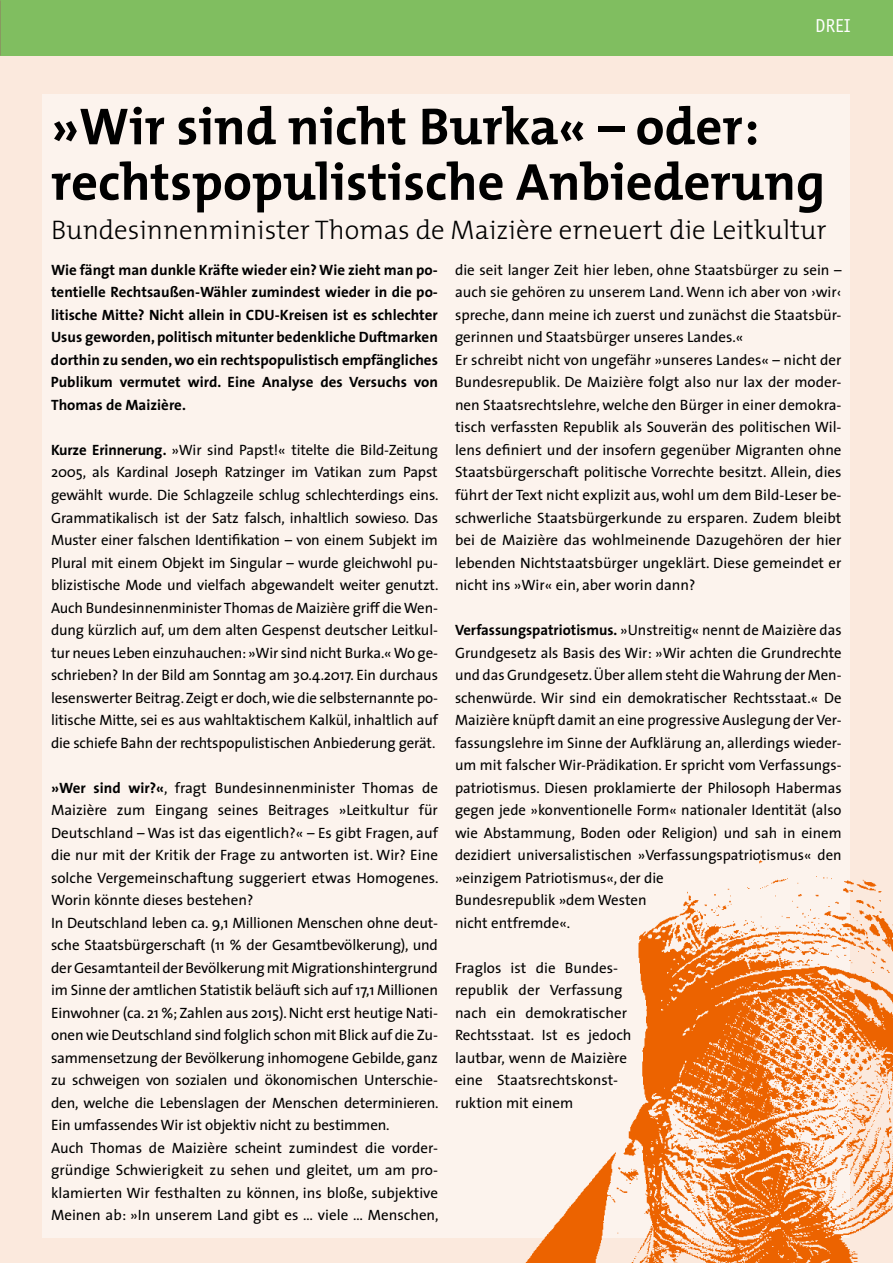
<style>
.page{position:relative;width:893px;height:1263px;background:#fff}
.page>*{position:absolute;margin:0;border:0;box-sizing:border-box;transform-origin:0 0}
.t1{font:700 52.5px/55.5px "The Mix";color:#000}
.t2{font:300 27px "The Mix";color:#000}
.t3{font:18.75px "Officina Sans ITC Pro";color:#fff}
.t4{font:15px/22.5px "The Sans";color:#000}
.t5{font:700 15px/22.5px "The Sans";color:#000;text-align:justify}
.s1{font-weight:700}
</style>
<div class="page">
<div style="left:0;top:27px;width:893px;height:1236px;background:#fbe9dd"></div>
<div style="left:0;top:0;width:893px;height:55px;background:#80be60"></div>
<div style="left:43px;top:94px;width:807px;height:1143px;background:#fcf3ed"></div>
<img style="left:497px;top:860px;width:396px;height:403px">
<p class="t3" style="left:815px;top:15px;width:37px">DREI</p>
<h1 class="t1" style="left:51px;top:97px;width:776px">»Wir sind nicht Burka« – oder: rechtspopulistische Anbiederung</h1>
<h2 class="t2" style="left:51px;top:207px;width:777px">Bundesinnenminister Thomas de Maizière erneuert die Leitkultur</h2>
<p class="t5" style="left:51px;top:258px;width:388px">Wie fängt man dunkle Kräfte wieder ein? Wie zieht man po&shy;tentielle Rechtsaußen-Wähler zumindest wieder in die po&shy;litische Mitte? Nicht allein in CDU-Kreisen ist es schlechter Usus geworden,politisch mitunter bedenkliche Duftmarken dorthin zu senden,wo ein rechtspopulistisch empfängliches Publikum vermutet wird. Eine Analyse des Versuchs von Thomas de Maizière.</p>
<p class="t4" style="left:51px;top:438px;width:389px;text-align:justify"><span class="s1">Kurze Erinnerung.</span> »Wir sind Papst!« titelte die Bild-Zeitung 2005, als Kardinal Joseph Ratzinger im Vatikan zum Papst gewählt wurde. Die Schlagzeile schlug schlechterdings eins.<br>Grammatikalisch ist der Satz falsch, inhaltlich sowieso. Das Muster einer falschen Identifikation – von einem Subjekt im Plural mit einem Objekt im Singular – wurde gleichwohl pu&shy;blizistische Mode und vielfach abgewandelt weiter genutzt.<br>Auch Bundesinnenminister Thomas de Maizière griff die Wen&shy;dung kürzlich auf, um dem alten Gespenst deutscher Leitkul&shy;tur neues Leben einzuhauchen: »Wir sind nicht Burka.« Wo ge&shy;schrieben? In der Bild am Sonntag am 30.4.2017. Ein durchaus lesenswerter Beitrag. Zeigt er doch, wie die selbsternannte po&shy;litische Mitte, sei es aus wahltaktischem Kalkül, inhaltlich auf die schiefe Bahn der rechtspopulistischen Anbiederung gerät.</p>
<p class="t4" style="left:51px;top:776px;width:389px"><span class="s1">»Wer sind wir?«</span>, fragt Bundesinnenminister Thomas de Maizière zum Eingang seines Beitrages »Leitkultur für Deutschland – Was ist das eigentlich?« – Es gibt Fragen, auf die nur mit der Kritik der Frage zu antworten ist. Wir? Eine solche Vergemeinschaftung suggeriert etwas Homogenes.<br>Worin könnte dieses bestehen?<br>In Deutschland leben ca. 9,1 Millionen Menschen ohne deut&shy;sche Staatsbürgerschaft (11 % der Gesamtbevölkerung), und der Gesamtanteil der Bevölkerung mit Migrationshintergrund im Sinne der amtlichen Statistik beläuft sich auf 17,1 Millionen Einwohner (ca. 21 %; Zahlen aus 2015). Nicht erst heutige Nati&shy;onen wie Deutschland sind folglich schon mit Blick auf die Zu&shy;sammensetzung der Bevölkerung inhomogene Gebilde, ganz zu schweigen von sozialen und ökonomischen Unterschie&shy;den, welche die Lebenslagen der Menschen determinieren.<br>Ein umfassendes Wir ist objektiv nicht zu bestimmen.<br>Auch Thomas de Maizière scheint zumindest die vorder&shy;gründige Schwierigkeit zu sehen und gleitet, um am pro&shy;klamierten Wir festhalten zu können, ins bloße, subjektive Meinen ab: »In unserem Land gibt es … viele … Menschen,</p>
<p class="t4" style="left:455px;top:258px;width:388px">die seit langer Zeit hier leben, ohne Staatsbürger zu sein – auch sie gehören zu unserem Land. Wenn ich aber von ›wir‹ spreche, dann meine ich zuerst und zunächst die Staatsbür&shy;gerinnen und Staatsbürger unseres Landes.«<br>Er schreibt nicht von ungefähr »unseres Landes« – nicht der Bundesrepublik. De Maizière folgt also nur lax der moder&shy;nen Staatsrechtslehre, welche den Bürger in einer demokra&shy;tisch verfassten Republik als Souverän des politischen Wil&shy;lens definiert und der insofern gegenüber Migranten ohne Staatsbürgerschaft politische Vorrechte besitzt. Allein, dies führt der Text nicht explizit aus, wohl um dem Bild-Leser be&shy;schwerliche Staatsbürgerkunde zu ersparen. Zudem bleibt bei de Maizière das wohlmeinende Dazugehören der hier lebenden Nichtstaatsbürger ungeklärt. Diese gemeindet er nicht ins »Wir« ein, aber worin dann?</p>
<p class="t4" style="left:455px;top:618px;width:388px"><span class="s1">Verfassungspatriotismus.</span> »Unstreitig« nennt de Maizière das Grundgesetz als Basis des Wir: »Wir achten die Grundrechte und das Grundgesetz. Über allem steht die Wahrung der Men&shy;schenwürde. Wir sind ein demokratischer Rechtsstaat.« De Maizière knüpft damit an eine progressive Auslegung der Ver&shy;fassungslehre im Sinne der Aufklärung an, allerdings wieder&shy;um mit falscher Wir-Prädikation. Er spricht vom Verfassungs&shy;patriotismus. Diesen proklamierte der Philosoph Habermas gegen jede »konventionelle Form« nationaler Identität (also wie Abstammung, Boden oder Religion) und sah in einem dezidiert universalistischen »Verfassungspatriotismus« den »einzigem Patriotismus«, der die<br>Bundesrepublik »dem Westen<br>nicht entfremde«.</p>
<p class="t4" style="left:455px;top:956px;width:178px">Fraglos ist die Bundes&shy;republik der Verfassung nach ein demokratischer<br>Rechtsstaat. Ist es jedoch lautbar, wenn de Maizière eine Staatsrechtskonst&shy;ruktion mit einem</p>
</div>
